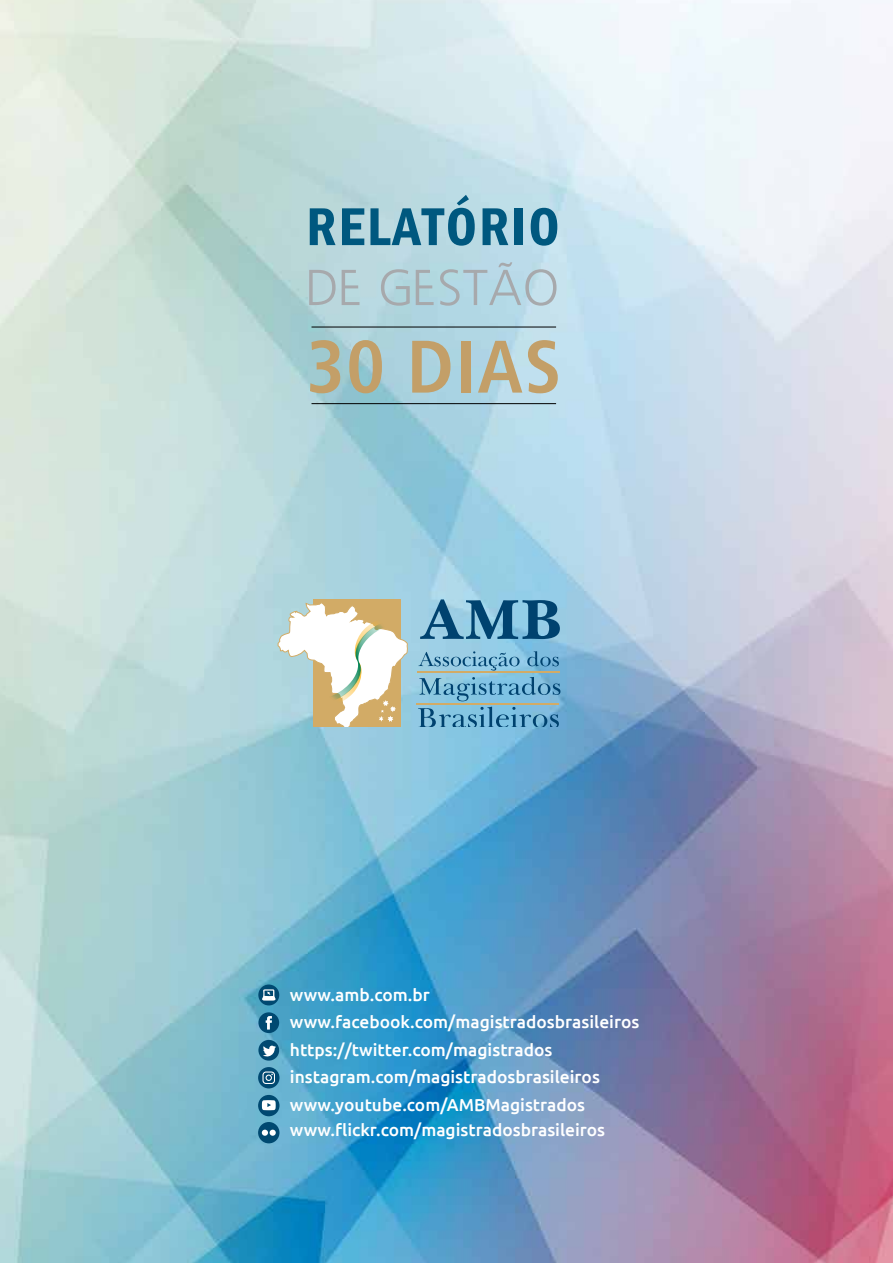
<style>
.page{position:relative;width:893px;height:1263px;background:#fff}
.page>*{position:absolute;margin:0;border:0;box-sizing:border-box;transform-origin:0 0}
.t1{font:700 condensed 74.25px "Frutiger LT Std";letter-spacing:.02em;color:#c39f68}
.t2{font:600 condensed 55.05px "Franklin Gothic";letter-spacing:.04em;color:#00587f}
.t3{font:50.4px "Bastardus Sans";letter-spacing:.01em;color:#a7a9ac}
.t4{font:500 17.4px/27.5px "Ubuntu";color:#fff}
</style>
<div class="page">
<img style="left:0;top:0;width:893px;height:1263px">
<div style="left:313px;top:599px;width:88px;height:128px;background:#d2ab66"></div>
<svg style="left:420px;top:599px;width:140px;height:40px;background:#5792b3"></svg>
<svg style="left:418px;top:651px;width:141px;height:19px;background:#78b2d0"></svg>
<svg style="left:419px;top:677px;width:141px;height:24px;background:#6cabcc"></svg>
<svg style="left:418px;top:707px;width:141px;height:20px;background:#63a3c6"></svg>
<hr style="left:417px;top:671px;width:143px;height:2px;background:#d2ab66">
<hr style="left:416px;top:703px;width:143px;height:1px;background:#d2ab66">
<svg style="left:278px;top:602px;width:131px;height:125px"></svg>
<div style="left:258px;top:1067px;width:21px;height:21px;background:#004971;border-radius:50%"></div>
<svg style="left:262px;top:1071px;width:13px;height:13px"></svg>
<svg style="left:258px;top:1012px;width:21px;height:21px"></svg>
<div style="left:258px;top:1095px;width:21px;height:21px;background:#004971;border-radius:50%"></div>
<div style="left:258px;top:1122px;width:21px;height:21px;background:#004971;border-radius:50%"></div>
<div style="left:258px;top:984px;width:21px;height:21px;background:#004971;border-radius:50%"></div>
<svg style="left:260px;top:988px;width:16px;height:13px"></svg>
<svg style="left:258px;top:1040px;width:21px;height:21px"></svg>
<svg style="left:262px;top:1100px;width:14px;height:10px"></svg>
<svg style="left:262px;top:1130px;width:14px;height:6px"></svg>
<hr style="left:311px;top:327px;width:245px;height:1px;background:#000">
<hr style="left:311px;top:403px;width:245px;height:1px;background:#000">
<h2 class="t2" style="left:306px;top:190px;width:255px">RELATÓRIO</h2>
<h3 class="t3" style="left:305px;top:258px;width:256px">DE GESTÃO</h3>
<h1 class="t1" style="left:306px;top:323px;width:257px">30 DIAS</h1>
<p class="t4" style="left:290px;top:980px;width:351px">www.amb.com.br www.facebook.com/magistradosbrasileiros https://twitter.com/magistrados instagram.com/magistradosbrasileiros www.youtube.com/AMBMagistrados</p>
<p class="t4" style="left:290px;top:1116px;width:317px">www.flickr.com/magistradosbrasileiros</p>
</div>
